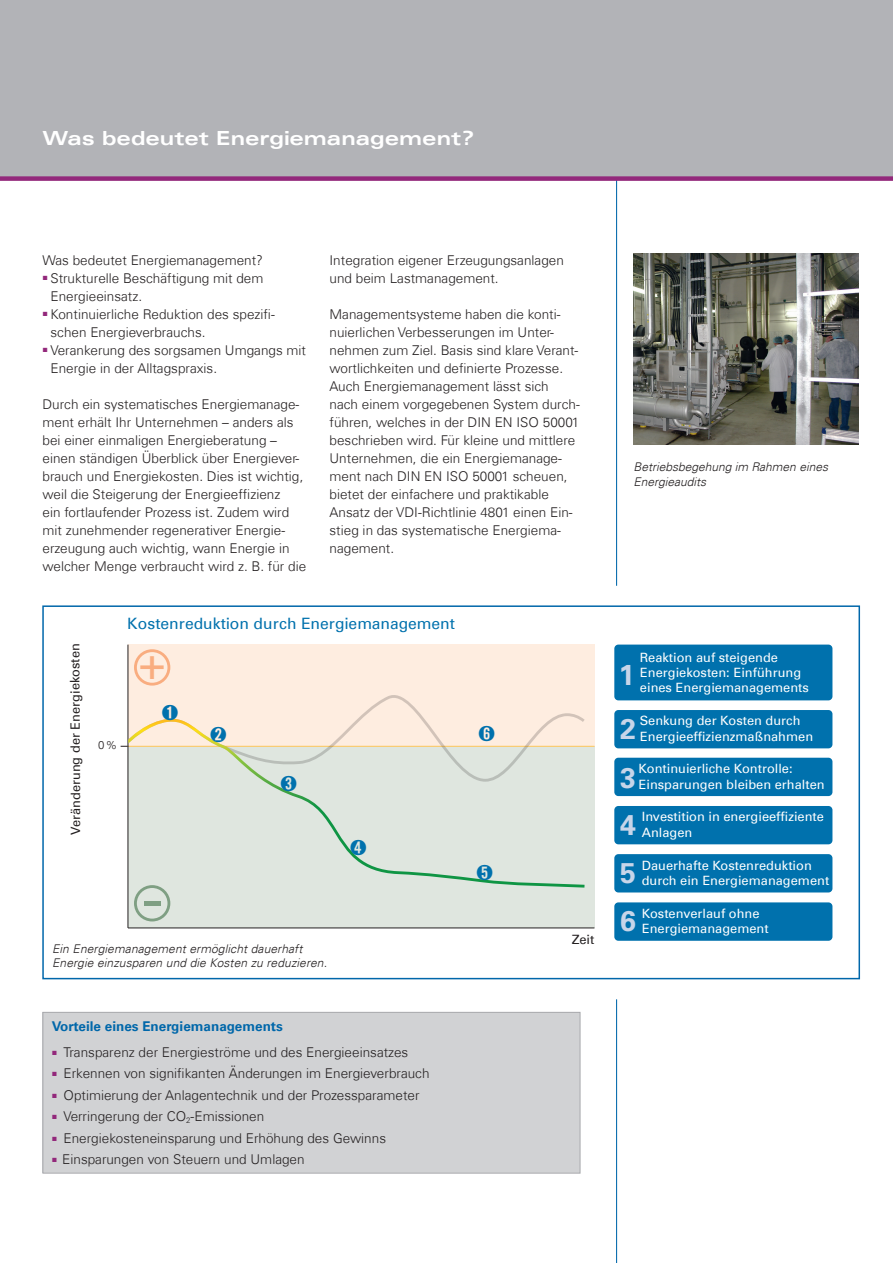
<style>
.page{position:relative;width:893px;height:1263px;background:#fff}
.page>*{position:absolute;margin:0;border:0;box-sizing:border-box;transform-origin:0 0}
.t1{font:45.6px "Univers Com 55 Roman";color:#f9ad80}
.t2{font:700 28.5px/47.1px "Univers LT Std";color:#c7d5e9}
.t3{font:700 28.5px/53.2px "Univers Com 65";color:#c7d5e9}
.t4{font:19.5px "Univers Com 63 Bold Ext";color:#fff}
.t5{font:17.1px "Arial Unicode MS KS Cpc EUC H";color:#0071ad}
.t6{font:15.6px "Univers Com 55 Roman";color:#0071ad}
.Fließ{font:300 13.5px/18px "Univers Com 45";color:#231f20}
.Fließ_Aufzählung{font:300 13.5px/18px "Univers Com 45";color:#231f20}
.Fließ-2{font:700 13.5px "Univers Com 65";color:#0067aa}
.t7{font:12.9px/15.5px "Univers Com 55 Roman";color:#fff}
.t8{font:12.9px "Univers Com 55 Roman";color:#231f20}
.t9{font:12.75px "Univers Com 55 Roman";letter-spacing:-.005em;color:#231f20}
.BU{font:italic 300 12px/14.4px "Univers Com 45";letter-spacing:.01em;color:#231f20}
.t10{font:300 11.4px "Univers Com 45";color:#231f20}
.s1{font-family:"Univers LT Std"}
</style>
<div class="page">
<hr style="left:616px;top:0;width:1px;height:586px;background:#0067aa">
<hr style="left:616px;top:999px;width:1px;height:264px;background:#0067aa">
<div style="left:0;top:0;width:893px;height:179px;background:#b2b3b7"></div>
<img style="left:634px;top:254px;width:225px;height:191px">
<div style="left:128px;top:644px;width:466px;height:102px;background:#feede0"></div>
<div style="left:128px;top:746px;width:466px;height:182px;background:#dfe6df"></div>
<div style="left:134px;top:649px;width:36px;height:37px;border:3px solid #f9ad80;border-radius:50%"></div>
<hr style="left:144px;top:901px;width:17px;height:4px;background:#7f9f83">
<div style="left:134px;top:885px;width:36px;height:36px;border:3px solid #7f9f83;border-radius:50%"></div>
<hr style="left:128px;top:746px;width:466px;height:1px;background:#fec964">
<hr style="left:128px;top:927px;width:466px;height:1px;background:#231f20">
<hr style="left:128px;top:645px;width:1px;height:283px;background:#231f20">
<svg style="left:121px;top:695px;width:462px;height:87px"></svg>
<svg style="left:128px;top:719px;width:457px;height:169px"></svg>
<div style="left:614px;top:645px;width:218px;height:55px;background:#0071ad;border-radius:4px"></div>
<div style="left:614px;top:710px;width:218px;height:38px;background:#0071ad;border-radius:4px"></div>
<div style="left:614px;top:758px;width:218px;height:38px;background:#0071ad;border-radius:4px"></div>
<div style="left:614px;top:806px;width:218px;height:38px;background:#0071ad;border-radius:4px"></div>
<div style="left:614px;top:854px;width:218px;height:38px;background:#0071ad;border-radius:4px"></div>
<div style="left:614px;top:902px;width:218px;height:39px;background:#0071ad;border-radius:4px"></div>
<div style="left:42px;top:605px;width:818px;height:374px;border:2px solid #0067aa"></div>
<div style="left:43px;top:1012px;width:537px;height:161px;background:#d1d2d4"></div>
<div style="left:43px;top:1012px;width:537px;height:161px;border:1px solid #a8a9ad"></div>
<div style="left:0;top:176px;width:893px;height:5px;background:#93287b"></div>
<p class="t4" style="left:43px;top:127px;width:433px">Was bedeutet Energiemanagement?</p>
<p class="Fließ" style="left:43px;top:251px;width:222px">Was bedeutet Energiemanagement?</p>
<p class="Fließ_Aufzählung" style="left:50px;top:269px;width:215px;text-indent:-8px"><sup>■</sup> Strukturelle Beschäftigung mit dem<br>Energieeinsatz.</p>
<p class="Fließ_Aufzählung" style="left:50px;top:305px;width:226px;text-indent:-8px"><sup>■</sup> Kontinuierliche Reduktion des spezifi&shy;schen Energieverbrauchs.</p>
<p class="Fließ" style="left:50px;top:341px;width:257px;text-indent:-8px"><sup>■</sup> Verankerung des sorgsamen Umgangs mit<br>Energie in der Alltagspraxis.</p>
<p class="Fließ" style="left:43px;top:395px;width:265px">Durch ein systematisches Energiemanage&shy;ment erhält Ihr Unternehmen – anders als bei einer einmaligen Energieberatung – einen ständigen Überblick über Energiever&shy;brauch und Energiekosten. Dies ist wichtig, weil die Steigerung der Energieeffizienz<br>ein fortlaufender Prozess ist. Zudem wird mit zunehmender regenerativer Energie-- erzeugung auch wichtig, wann Energie in welcher Menge verbraucht wird z. B. für die</p>
<p class="Fließ" style="left:330px;top:251px;width:236px">Integration eigener Erzeugungsanlagen und beim Lastmanagement.</p>
<p class="Fließ" style="left:330px;top:305px;width:252px">Managementsysteme haben die konti&shy;nuierlichen Verbesserungen im Unter&shy;nehmen zum Ziel. Basis sind klare Verant&shy;wortlichkeiten und definierte Prozesse.<br>Auch Energiemanagement lässt sich nach einem vorgegebenen System durch&shy;führen, welches in der DIN EN ISO 50001 beschrieben wird. Für kleine und mittlere Unternehmen, die ein Energiemanage&shy;ment nach DIN EN ISO 50001 scheuen, bietet der einfachere und praktikable Ansatz der VDI-Richtlinie 4801 einen Ein&shy;stieg in das systematische Energiema&shy;nagement.</p>
<p class="t9" style="left:68px;top:835px;width:193px;rotate:-90deg">Veränderung der Energiekosten</p>
<p class="t10" style="left:98px;top:738px;width:20px">0%</p>
<p class="t6" style="left:127px;top:614px;width:329px">Kostenreduktion durch Energiemanagement</p>
<p class="t1" style="left:139px;top:635px;width:28px">+</p>
<p class="t5" style="left:161px;top:704px;width:19px">➊</p>
<p class="t5" style="left:210px;top:726px;width:19px">➋</p>
<p class="t5" style="left:280px;top:775px;width:19px">➌</p>
<p class="t5" style="left:350px;top:839px;width:19px">➍</p>
<p class="t5" style="left:478px;top:724px;width:19px">➏</p>
<p class="t5" style="left:476px;top:864px;width:19px">➎</p>
<p class="BU" style="left:52px;top:941px;width:252px">Ein Energiemanagement ermöglicht dauerhaft</p>
<p class="BU" style="left:52px;top:956px;width:276px">Energie einzusparen und die Kosten zu reduzieren.</p>
<p class="Fließ-2" style="left:52px;top:1018px;width:233px">Vorteile eines Energiemanagements</p>
<p class="Fließ_Aufzählung" style="left:52px;top:1043px;width:358px"><sup>■</sup> Transparenz der Energieströme und des Energieeinsatzes</p>
<p class="Fließ_Aufzählung" style="left:52px;top:1064px;width:379px"><sup>■</sup> Erkennen von signifikanten Änderungen im Energieverbrauch</p>
<p class="Fließ_Aufzählung" style="left:52px;top:1086px;width:369px"><sup>■</sup> Optimierung der Anlagentechnik und der Prozessparameter</p>
<p class="Fließ_Aufzählung" style="left:52px;top:1107px;width:214px"><sup>■</sup> Verringerung der CO<sub>2</sub>-Emissionen</p>
<p class="Fließ_Aufzählung" style="left:52px;top:1129px;width:336px"><sup>■</sup> Energiekosteneinsparung und Erhöhung des Gewinns</p>
<p class="Fließ_Aufzählung" style="left:52px;top:1150px;width:254px"><sup>■</sup> Einsparungen von Steuern und Umlagen</p>
<p class="t8" style="left:572px;top:931px;width:24px">Zeit</p>
<p class="BU" style="left:634px;top:460px;width:196px">Betriebsbegehung im Rahmen eines<br>Energieaudits</p>
<p class="t7" style="left:640px;top:649px;width:170px">Reaktion auf steigende<br>Energiekosten: Einführung eines Energiemanagements</p>
<p class="t3" style="left:619px;top:649px;width:19px">1<br><span class="s1">2</span></p>
<p class="t2" style="left:620px;top:755px;width:17px">3<br>4</p>
<p class="t7" style="left:640px;top:713px;width:175px">Senkung der Kosten durch<br>Energieeffizienzmaßnahmen</p>
<p class="t7" style="left:638px;top:761px;width:188px">Kontinuierliche Kontrolle:<br>Einsparungen bleiben erhalten</p>
<p class="t7" style="left:642px;top:809px;width:184px">Investition in energieeffiziente<br>Anlagen</p>
<p class="t7" style="left:642px;top:857px;width:189px">Dauerhafte Kostenreduktion durch ein Energiemanagement</p>
<p class="t7" style="left:642px;top:906px;width:128px">Kostenverlauf ohne<br>Energiemanagement</p>
<p class="t2" style="left:620px;top:849px;width:17px;line-height:48.4px">5<br>6</p>
</div>
